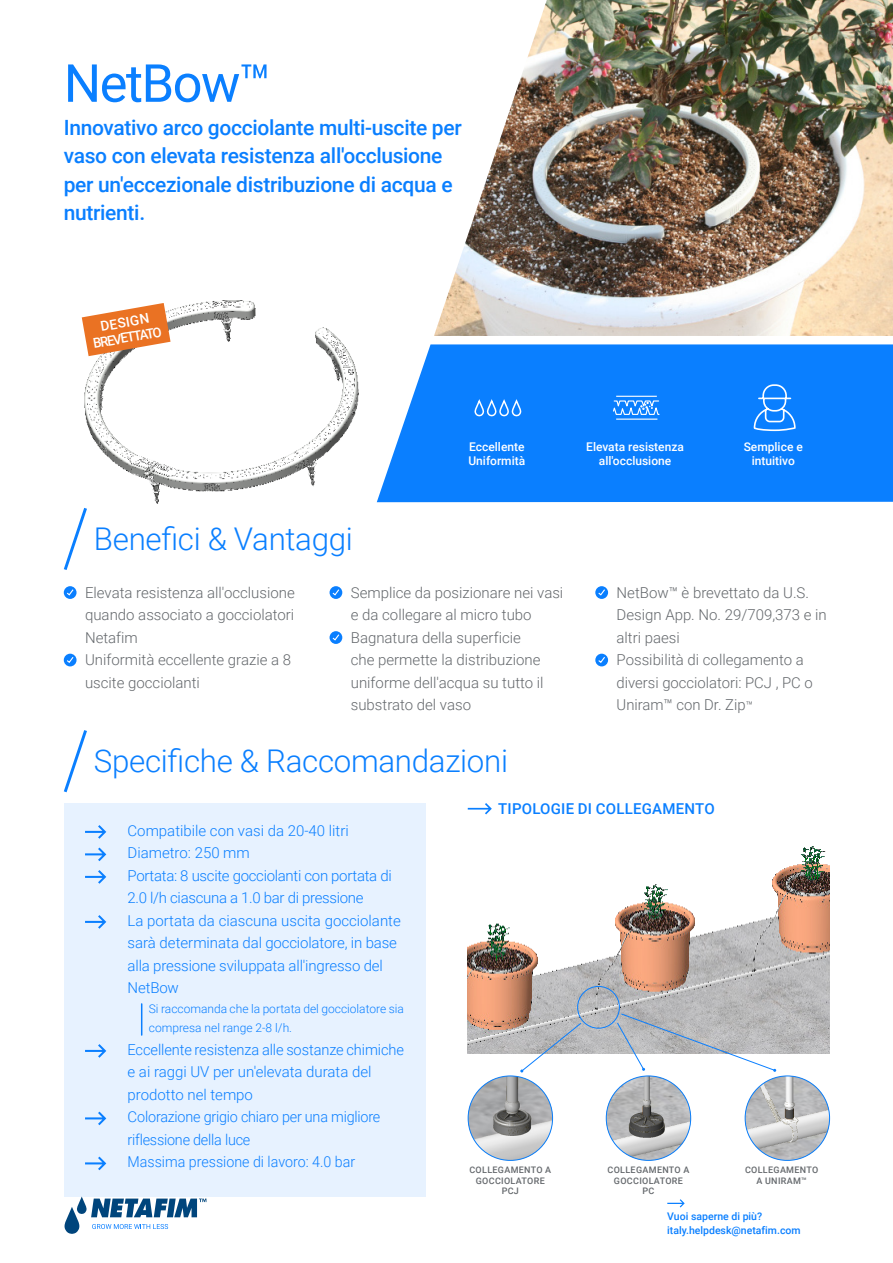
<style>
.page{position:relative;width:893px;height:1263px;background:#fff}
.page>*{position:absolute;margin:0;border:0;box-sizing:border-box;transform-origin:0 0}
.Product_name{font:52.5px "Roboto";letter-spacing:-.03em;color:#0a7fff}
.headline_main_featur{font:300 31.35px "Roboto";letter-spacing:-.01em;color:#0a7fff}
.product_description{font:500 21px/28.5px "Roboto";letter-spacing:-.015em;color:#0a7fff}
.regular{font:300 15px/22.5px "Roboto";color:#64686c}
.regular_indented{font:300 15px/22.5px "Roboto";letter-spacing:-.01em;color:#0a7fff}
.regular_indented-2{font:300 15px "Roboto";letter-spacing:-.01em;color:#0a7fff;scale:.95 1}
.headline_regualr{font:500 15px "Roboto";letter-spacing:.015em;color:#0a7fff}
.product_sub-header{font:500 13.65px/15.3px "Roboto";color:#fff;text-align:center}
.features_bullets{font:500 12px "Roboto";color:#fff}
.regular_indented-3{font:300 12px/19.5px "Roboto";color:#0a7fff}
.regular_indented-4{font:500 10.5px "Roboto";color:#0a7fff}
.regular-2{font:500 9px/10.5px "Roboto";letter-spacing:.035em;color:#64686c;text-align:center}
.s1{font-size:12px}
</style>
<div class="page">
<div style="left:450px;top:344px;width:443px;height:158px;background:#0a7fff"></div>
<svg style="left:63px;top:730px;width:24px;height:63px"></svg>
<div style="left:64px;top:803px;width:361px;height:393px;background:#e7f2ff"></div>
<svg style="left:85px;top:825px;width:21px;height:14px"></svg>
<svg style="left:85px;top:847px;width:21px;height:14px"></svg>
<svg style="left:85px;top:870px;width:21px;height:14px"></svg>
<svg style="left:85px;top:915px;width:21px;height:14px"></svg>
<svg style="left:85px;top:1044px;width:21px;height:14px"></svg>
<svg style="left:85px;top:1111px;width:21px;height:14px"></svg>
<svg style="left:85px;top:1156px;width:21px;height:14px"></svg>
<svg style="left:64px;top:586px;width:13px;height:13px"></svg>
<svg style="left:66px;top:588px;width:9px;height:8px"></svg>
<svg style="left:64px;top:654px;width:13px;height:12px"></svg>
<svg style="left:66px;top:656px;width:9px;height:8px"></svg>
<svg style="left:330px;top:586px;width:12px;height:13px"></svg>
<svg style="left:331px;top:588px;width:9px;height:8px"></svg>
<svg style="left:330px;top:631px;width:12px;height:13px"></svg>
<svg style="left:331px;top:633px;width:9px;height:8px"></svg>
<svg style="left:595px;top:586px;width:13px;height:13px"></svg>
<svg style="left:597px;top:588px;width:9px;height:8px"></svg>
<svg style="left:595px;top:654px;width:13px;height:12px"></svg>
<svg style="left:597px;top:656px;width:9px;height:8px"></svg>
<svg style="left:468px;top:803px;width:24px;height:11px"></svg>
<img style="left:64px;top:300px;width:386px;height:268px">
<svg style="left:82px;top:303px;width:89px;height:53px"></svg>
<svg style="left:667px;top:1199px;width:18px;height:8px"></svg>
<svg style="left:64px;top:1196px;width:142px;height:38px"></svg>
<hr style="left:141px;top:1004px;width:1px;height:31px;background:#0a7fff">
<img style="left:468px;top:846px;width:361px;height:207px">
<div style="left:577px;top:986px;width:43px;height:42px;border:1px solid #0a7fff;border-radius:50%"></div>
<svg style="left:520px;top:1022px;width:62px;height:50px"></svg>
<svg style="left:616px;top:1013px;width:160px;height:59px"></svg>
<svg style="left:473px;top:399px;width:49px;height:19px"></svg>
<svg style="left:612px;top:400px;width:48px;height:15px"></svg>
<hr style="left:616px;top:396px;width:41px;height:1px;background:#fff">
<hr style="left:616px;top:419px;width:41px;height:1px;background:#fff">
<svg style="left:753px;top:383px;width:43px;height:49px;background:#3696ff"></svg>
<img style="left:468px;top:1076px;width:85px;height:84px;border-radius:42px">
<img style="left:606px;top:1076px;width:85px;height:84px;border-radius:42px">
<img style="left:745px;top:1076px;width:85px;height:84px;border-radius:42px">
<img style="left:434px;top:0;width:459px;height:336px">
<p class="Product_name" style="left:64px;top:46px;width:209px">NetBow™</p>
<p class="product_description" style="left:64px;top:112px;width:399px">Innovativo arco gocciolante multi-uscite per vaso con elevata resistenza all'occlusione per un'eccezionale distribuzione di acqua e nutrienti.</p>
<p class="product_sub-header" style="left:89px;top:320px;width:71px;rotate:-10deg">DESIGN<br>BREVETTATO</p>
<p class="headline_main_featur" style="left:94px;top:517px;width:260px">Benefici &amp; Vantaggi</p>
<p class="features_bullets" style="left:469px;top:438px;width:57px">Eccellente</p>
<p class="features_bullets" style="left:468px;top:452px;width:58px">Uniformità</p>
<p class="regular" style="left:85px;top:581px;width:211px;text-align:justify">Elevata resistenza all'occlusione quando associato a gocciolatori Netafim</p>
<p class="regular" style="left:85px;top:648px;width:208px">Uniformità eccellente grazie a 8 uscite gocciolanti</p>
<p class="regular" style="left:351px;top:581px;width:214px">Semplice da posizionare nei vasi e da collegare al micro tubo</p>
<p class="regular" style="left:351px;top:626px;width:194px">Bagnatura della superficie che permette la distribuzione uniforme dell'acqua su tutto il substrato del vaso</p>
<p class="headline_main_featur" style="left:94px;top:739px;width:416px">Specifiche &amp; Raccomandazioni</p>
<p class="features_bullets" style="left:586px;top:438px;width:99px">Elevata resistenza</p>
<p class="features_bullets" style="left:599px;top:452px;width:74px">all'occlusione</p>
<p class="features_bullets" style="left:744px;top:438px;width:61px">Semplice e</p>
<p class="features_bullets" style="left:752px;top:452px;width:45px">intuitivo</p>
<p class="regular" style="left:617px;top:581px;width:212px">NetBow™ è brevettato da U.S.<br>Design App. No. 29/709,373 e in altri paesi</p>
<p class="regular" style="left:617px;top:648px;width:198px">Possibilità di collegamento a diversi gocciolatori: PCJ , PC o<br>Uniram™ con Dr. Zip<span class="s1">™</span></p>
<p class="regular_indented" style="left:128px;top:818px;width:223px">Compatibile con vasi da 20-40 litri</p>
<p class="regular_indented" style="left:128px;top:841px;width:124px">Diametro: 250 mm</p>
<p class="regular_indented" style="left:128px;top:863px;width:266px">Portata: 8 uscite gocciolanti con portata di<br>2.0 l/h ciascuna a 1.0 bar di pressione</p>
<p class="regular_indented" style="left:128px;top:908px;width:275px">La portata da ciascuna uscita gocciolante sarà determinata dal gocciolatore, in base alla pressione sviluppata all'ingresso del NetBow</p>
<p class="regular_indented-3" style="left:149px;top:998px;width:257px">Si raccomanda che la portata del gocciolatore sia compresa nel range 2-8 l/h.</p>
<p class="regular_indented" style="left:128px;top:1037px;width:278px">Eccellente resistenza alle sostanze chimiche e ai raggi UV per un'elevata durata del prodotto nel tempo</p>
<p class="regular_indented" style="left:128px;top:1105px;width:254px">Colorazione grigio chiaro per una migliore riflessione della luce</p>
<p class="regular_indented-2" style="left:128px;top:1151px;width:241px">Massima pressione di lavoro: 4.0 bar</p>
<p class="headline_regualr" style="left:498px;top:798px;width:218px">TIPOLOGIE DI COLLEGAMENTO</p>
<p class="regular-2" style="left:469px;top:1164px;width:83px">COLLEGAMENTO A<br>GOCCIOLATORE<br>PCJ</p>
<p class="regular-2" style="left:608px;top:1164px;width:83px">COLLEGAMENTO A<br>GOCCIOLATORE<br>PC</p>
<p class="regular-2" style="left:745px;top:1164px;width:75px">COLLEGAMENTO<br>A UNIRAM™</p>
<p class="regular_indented-4" style="left:667px;top:1209px;width:96px">Vuoi saperne di più?</p>
<p class="regular_indented-4" style="left:667px;top:1223px;width:135px">italy.helpdesk@netafim.com</p>
</div>
